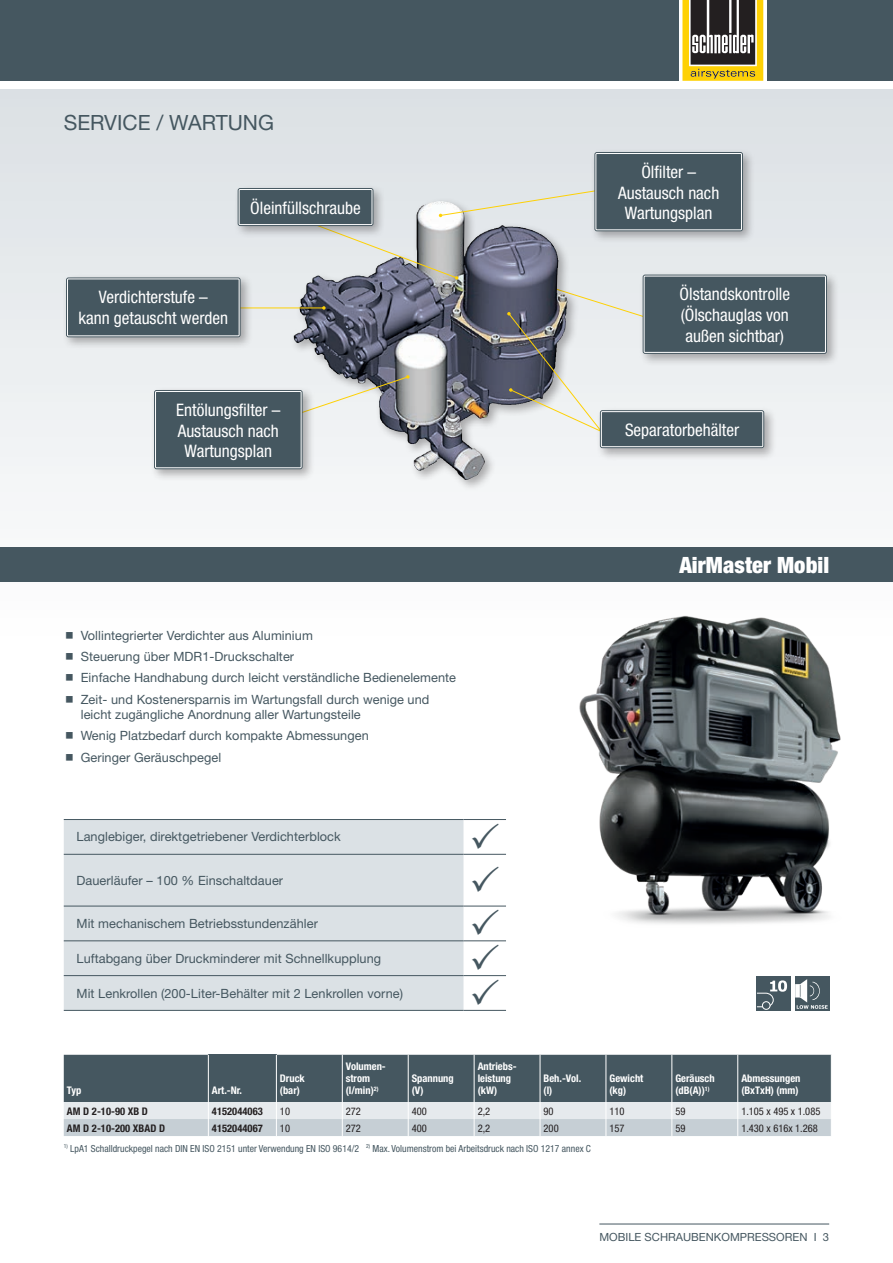
<style>
.page{position:relative;width:893px;height:1263px;background:#fff}
.page>*{position:absolute;margin:0;border:0;box-sizing:border-box;transform-origin:0 0}
.Standard_rechts{font:900 condensed 22.5px "Helvetica Neue LT Pro";letter-spacing:.005em;color:#fff}
.t1{font:21px "Helvetica Neue LT Pro";color:#455760}
.Text_3guteGründe{font:condensed 17.25px/20.7px "Helvetica Neue LT Pro";color:#fff;text-align:center}
.Standard_ZAB_10__1_5{font:12.75px/15px "Helvetica Neue LT Pro";letter-spacing:.005em;color:#455760}
.Standard_ZAB_10{font:12.75px "Helvetica Neue LT Pro";letter-spacing:.005em;color:#455760}
.t2{font:11.25px "Helvetica Neue LT Pro";color:#455760}
.g_Tabellenkopf{font:700 condensed 10.5px/12px "Helvetica Neue LT Pro";color:#fff}
.f_Tabellenkörper{font:condensed 10.5px "Helvetica Neue LT Pro";color:#231f20}
.f_Tabellenkörper-2{font:700 condensed 10.5px "Helvetica Neue LT Pro";letter-spacing:.005em;color:#231f20}
.ArtNo{font:700 condensed 10.5px "Helvetica Neue LT Pro";letter-spacing:.005em;color:#231f20}
.j_Fußnote{font:condensed 9.75px "Helvetica Neue LT Pro";color:#455760}
</style>
<div class="page">
<div style="left:0;top:0;width:678px;height:81px;background:#455760"></div>
<div style="left:767px;top:0;width:126px;height:81px;background:#455760"></div>
<svg style="left:682px;top:0;width:81px;height:81px;background:#8e8047"></svg>
<hr style="left:689px;top:0;width:68px;height:1px;background:#fff">
<div style="left:0;top:89px;width:893px;height:557px;background:linear-gradient(to bottom,#dce1e5,#fcfcfc)"></div>
<img style="left:548px;top:593px;width:336px;height:331px">
<div style="left:757px;top:977px;width:34px;height:34px;background:#455760"></div>
<svg style="left:757px;top:980px;width:30px;height:27px"></svg>
<div style="left:762px;top:1002px;width:8px;height:7px;background:#455760;border-radius:50%"></div>
<div style="left:762px;top:1001px;width:8px;height:8px;border:1px solid #fff;border-radius:50%"></div>
<div style="left:795px;top:977px;width:34px;height:34px;background:#455760"></div>
<svg style="left:795px;top:979px;width:33px;height:30px"></svg>
<div style="left:0;top:547px;width:893px;height:34px;background:#455760"></div>
<div style="left:64px;top:820px;width:399px;height:190px;background:#dbe1e5"></div>
<hr style="left:463px;top:819px;width:43px;height:1px;background:#455760">
<hr style="left:463px;top:854px;width:43px;height:1px;background:#455760">
<hr style="left:64px;top:819px;width:399px;height:1px;background:#455760">
<hr style="left:463px;top:906px;width:43px;height:1px;background:#455760">
<hr style="left:463px;top:940px;width:43px;height:1px;background:#455760">
<hr style="left:463px;top:975px;width:43px;height:1px;background:#455760">
<hr style="left:463px;top:1010px;width:43px;height:1px;background:#455760">
<hr style="left:64px;top:854px;width:399px;height:1px;background:#455760">
<hr style="left:64px;top:906px;width:399px;height:1px;background:#455760">
<hr style="left:64px;top:940px;width:399px;height:1px;background:#455760">
<hr style="left:64px;top:975px;width:399px;height:1px;background:#455760">
<hr style="left:64px;top:1010px;width:399px;height:1px;background:#455760">
<svg style="left:64px;top:1055px;width:767px;height:81px;background:#839097"></svg>
<div style="left:290px;top:197px;width:289px;height:294px;background:#231f20;opacity:.35"></div>
<hr style="left:197px;top:307px;width:127px;height:1px;background:#fed105">
<svg style="left:286px;top:189px;width:370px;height:245px;background:#a7aab0"></svg>
<div style="left:62px;top:274px;width:191px;height:76px;background:#231f20;opacity:.35"></div>
<div style="left:66px;top:277px;width:175px;height:60px;background:#455760;border-radius:2px"></div>
<div style="left:67px;top:279px;width:172px;height:57px;border:1px solid #fff"></div>
<div style="left:234px;top:184px;width:152px;height:55px;background:#231f20;opacity:.35"></div>
<div style="left:238px;top:188px;width:135px;height:38px;background:#455760;border-radius:2px"></div>
<div style="left:239px;top:189px;width:133px;height:36px;border:1px solid #fff"></div>
<div style="left:591px;top:148px;width:164px;height:96px;background:#231f20;opacity:.35"></div>
<div style="left:594px;top:152px;width:149px;height:79px;background:#455760;border-radius:2px"></div>
<div style="left:595px;top:153px;width:147px;height:77px;border:1px solid #fff"></div>
<div style="left:639px;top:271px;width:200px;height:95px;background:#231f20;opacity:.35"></div>
<div style="left:643px;top:275px;width:184px;height:79px;background:#455760;border-radius:2px"></div>
<div style="left:644px;top:276px;width:182px;height:77px;border:1px solid #fff"></div>
<div style="left:596px;top:406px;width:181px;height:55px;background:#231f20;opacity:.35"></div>
<div style="left:600px;top:410px;width:164px;height:38px;background:#455760;border-radius:2px"></div>
<div style="left:601px;top:411px;width:162px;height:36px;border:1px solid #fff"></div>
<div style="left:150px;top:386px;width:165px;height:96px;background:#231f20;opacity:.35"></div>
<div style="left:154px;top:390px;width:149px;height:79px;background:#455760;border-radius:2px"></div>
<div style="left:155px;top:391px;width:146px;height:77px;border:1px solid #fff"></div>
<hr style="left:599px;top:1224px;width:230px;height:1px;background:#455760">
<svg style="left:66px;top:632px;width:22px;height:9px"></svg>
<p class="t1" style="left:64px;top:110px;width:212px">SERVICE / WARTUNG</p>
<p class="Text_3guteGründe" style="left:250px;top:197px;width:112px">Öleinfüllschraube</p>
<p class="Text_3guteGründe" style="left:99px;top:287px;width:110px">Verdichterstufe –</p>
<p class="Text_3guteGründe" style="left:78px;top:307px;width:151px">kann getauscht werden</p>
<p class="Text_3guteGründe" style="left:176px;top:399px;width:106px">Entölungsfilter –</p>
<p class="Text_3guteGründe" style="left:178px;top:420px;width:103px">Austausch nach<br>Wartungsplan</p>
<p class="Text_3guteGründe" style="left:641px;top:161px;width:56px">Ölfilter –</p>
<p class="Text_3guteGründe" style="left:618px;top:182px;width:103px">Austausch nach<br>Wartungsplan</p>
<p class="Text_3guteGründe" style="left:679px;top:284px;width:112px">Ölstandskontrolle</p>
<p class="Text_3guteGründe" style="left:681px;top:305px;width:110px">(Ölschauglas von</p>
<p class="Text_3guteGründe" style="left:685px;top:325px;width:100px">außen sichtbar)</p>
<p class="Text_3guteGründe" style="left:625px;top:419px;width:116px">Separatorbehälter</p>
<p class="Standard_ZAB_10__1_5" style="left:81px;top:627px;width:234px">Vollintegrierter Verdichter aus Aluminium</p>
<p class="Standard_ZAB_10__1_5" style="left:81px;top:649px;width:215px">Steuerung über MDR1-Druckschalter</p>
<p class="Standard_ZAB_10__1_5" style="left:81px;top:670px;width:377px">Einfache Handhabung durch leicht verständliche Bedienelemente</p>
<p class="Standard_ZAB_10__1_5" style="left:81px;top:691px;width:350px">Zeit- und Kostenersparnis im Wartungsfall durch wenige und leicht zugängliche Anordnung aller Wartungsteile</p>
<p class="Standard_ZAB_10__1_5" style="left:81px;top:728px;width:290px">Wenig Platzbedarf durch kompakte Abmessungen</p>
<p class="Standard_ZAB_10__1_5" style="left:81px;top:749px;width:142px">Geringer Geräuschpegel</p>
<p class="Standard_ZAB_10" style="left:77px;top:829px;width:266px">Langlebiger, direktgetriebener Verdichterblock</p>
<p class="Standard_ZAB_10" style="left:77px;top:872px;width:208px">Dauerläufer – 100 % Einschaltdauer</p>
<p class="Standard_ZAB_10" style="left:77px;top:916px;width:243px">Mit mechanischem Betriebsstundenzähler</p>
<p class="Standard_ZAB_10" style="left:77px;top:951px;width:306px">Luftabgang über Druckminderer mit Schnellkupplung</p>
<p class="Standard_ZAB_10" style="left:77px;top:985px;width:328px">Mit Lenkrollen (200-Liter-Behälter mit 2 Lenkrollen vorne)</p>
<p class="g_Tabellenkopf" style="left:67px;top:1084px;width:16px">Typ</p>
<p class="g_Tabellenkopf" style="left:212px;top:1084px;width:32px">Art.-Nr.</p>
<p class="g_Tabellenkopf" style="left:280px;top:1072px;width:26px">Druck</p>
<p class="g_Tabellenkopf" style="left:280px;top:1084px;width:22px">(bar)</p>
<p class="g_Tabellenkopf" style="left:346px;top:1060px;width:41px">Volumen&shy;strom</p>
<p class="g_Tabellenkopf" style="left:346px;top:1084px;width:34px">(l/min)<sup>2)</sup></p>
<p class="g_Tabellenkopf" style="left:412px;top:1072px;width:43px">Spannung</p>
<p class="g_Tabellenkopf" style="left:412px;top:1084px;width:13px">(V)</p>
<p class="g_Tabellenkopf" style="left:478px;top:1060px;width:40px">Antriebs&shy;leistung</p>
<p class="g_Tabellenkopf" style="left:478px;top:1084px;width:21px">(kW)</p>
<p class="g_Tabellenkopf" style="left:544px;top:1072px;width:39px">Beh.-Vol. (l)</p>
<p class="g_Tabellenkopf" style="left:609px;top:1072px;width:35px">Gewicht</p>
<p class="g_Tabellenkopf" style="left:609px;top:1084px;width:18px">(kg)</p>
<p class="Standard_rechts" style="left:679px;top:551px;width:151px">AirMaster Mobil</p>
<p class="g_Tabellenkopf" style="left:675px;top:1072px;width:41px">Geräusch</p>
<p class="g_Tabellenkopf" style="left:675px;top:1084px;width:36px">(dB(A))<sup>1)</sup></p>
<p class="g_Tabellenkopf" style="left:741px;top:1072px;width:61px">Abmessungen</p>
<p class="g_Tabellenkopf" style="left:741px;top:1084px;width:59px">(BxTxH) (mm)</p>
<p class="f_Tabellenkörper-2" style="left:67px;top:1104px;width:83px">AM D 2-10-90 XB D</p>
<p class="ArtNo" style="left:212px;top:1104px;width:52px">4152044063</p>
<p class="f_Tabellenkörper" style="left:280px;top:1105px;width:12px">10</p>
<p class="f_Tabellenkörper" style="left:346px;top:1105px;width:17px">272</p>
<p class="f_Tabellenkörper" style="left:412px;top:1105px;width:17px">400</p>
<p class="f_Tabellenkörper" style="left:478px;top:1105px;width:14px">2,2</p>
<p class="f_Tabellenkörper" style="left:544px;top:1105px;width:12px">90</p>
<p class="f_Tabellenkörper" style="left:609px;top:1105px;width:17px">110</p>
<p class="f_Tabellenkörper" style="left:675px;top:1105px;width:12px">59</p>
<p class="f_Tabellenkörper" style="left:741px;top:1105px;width:81px">1.105 x 495 x 1.085</p>
<p class="f_Tabellenkörper-2" style="left:67px;top:1121px;width:100px">AM D 2-10-200 XBAD D</p>
<p class="ArtNo" style="left:212px;top:1121px;width:52px">4152044067</p>
<p class="f_Tabellenkörper" style="left:280px;top:1122px;width:12px">10</p>
<p class="f_Tabellenkörper" style="left:346px;top:1122px;width:17px">272</p>
<p class="f_Tabellenkörper" style="left:412px;top:1122px;width:17px">400</p>
<p class="f_Tabellenkörper" style="left:478px;top:1122px;width:14px">2,2</p>
<p class="f_Tabellenkörper" style="left:544px;top:1122px;width:17px">200</p>
<p class="f_Tabellenkörper" style="left:609px;top:1122px;width:17px">157</p>
<p class="f_Tabellenkörper" style="left:675px;top:1122px;width:12px">59</p>
<p class="f_Tabellenkörper" style="left:741px;top:1122px;width:78px">1.430 x 616x 1.268</p>
<p class="j_Fußnote" style="left:64px;top:1142px;width:529px"><sup>1)</sup> LpA1 Schalldruckpegel nach DIN EN ISO 2151 unter Verwendung EN ISO 9614/2 <sup>2)</sup> Max. Volumenstrom bei Arbeitsdruck nach ISO 1217 annex C</p>
<p class="t2" style="left:599px;top:1230px;width:231px">MOBILE SCHRAUBENKOMPRESSOREN I 3</p>
</div>
